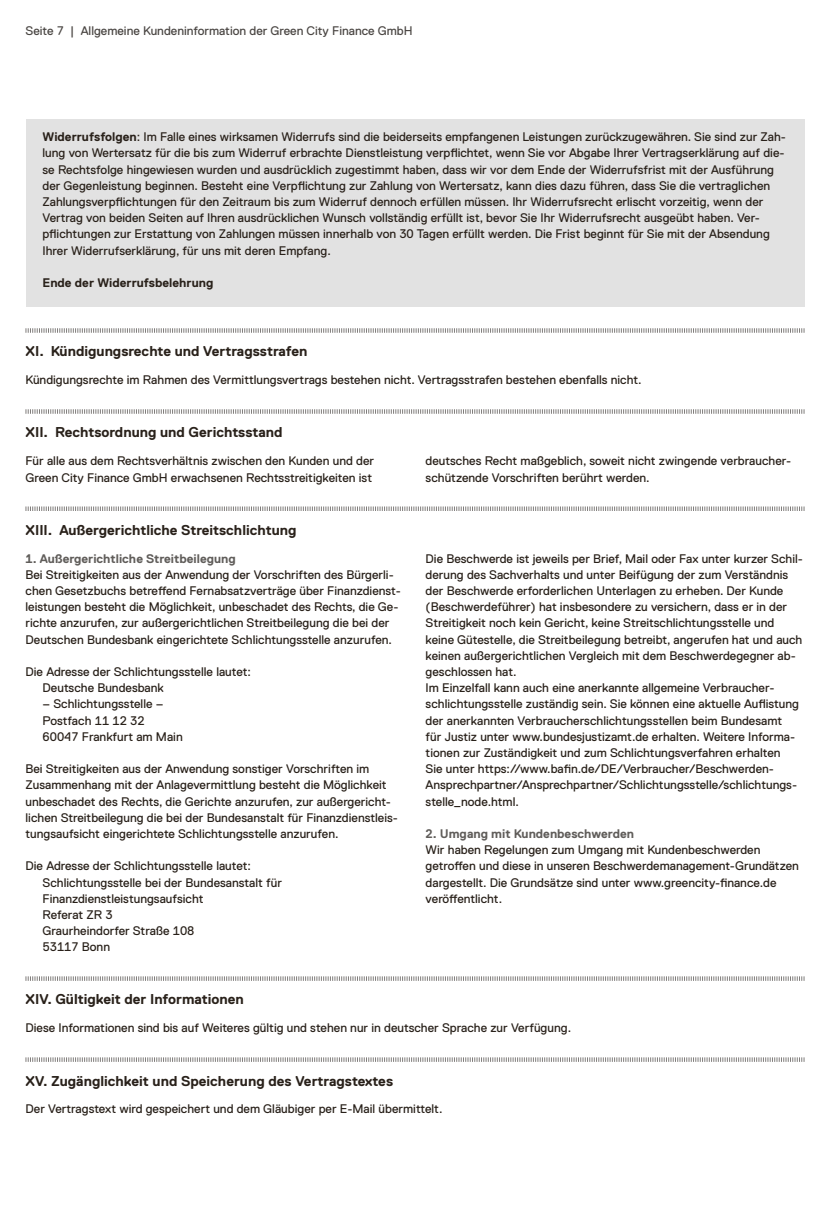
<style>
.page{position:relative;width:830px;height:1229px;background:#fff}
.page>*{position:absolute;margin:0;border:0;box-sizing:border-box;transform-origin:0 0}
.h3_Linie_Replica{font:700 14.25px "Replica Std";color:#29211a}
.txt_2spaltig_Replic{font:12.45px/16.2px "Replica Std";color:#29211a}
.txt___LZ{font:12.45px/16.2px "Replica Std";color:#29211a}
.txt_Replica{font:12.45px "Replica Std";color:#29211a}
.h4_Replica{font:700 12.45px "Replica Std";color:#605d5a}
.Kolumne{font:12.45px "Replica Std";color:#4b4744}
.txt___LZ-2{font:700 12.45px "Replica Std";color:#29211a}
.s1{font-weight:700}
</style>
<div class="page">
<div style="left:26px;top:119px;width:778px;height:187px;background:#e2e2e2"></div>
<svg style="left:25px;top:328px;width:779px;height:5px"></svg>
<svg style="left:25px;top:409px;width:779px;height:5px"></svg>
<svg style="left:25px;top:506px;width:779px;height:5px"></svg>
<svg style="left:25px;top:976px;width:779px;height:5px"></svg>
<svg style="left:25px;top:1057px;width:779px;height:5px"></svg>
<p class="Kolumne" style="left:26px;top:24px;width:388px">Seite 7 | Allgemeine Kundeninformation der Green City Finance GmbH</p>
<p class="txt___LZ" style="left:43px;top:129px;width:744px"><span class="s1">Widerrufsfolgen</span>: Im Falle eines wirksamen Widerrufs sind die beiderseits empfangenen Leistungen zurückzugewähren. Sie sind zur Zah&shy;lung von Wertersatz für die bis zum Widerruf erbrachte Dienstleistung verpflichtet, wenn Sie vor Abgabe Ihrer Vertragserklärung auf die&shy;se Rechtsfolge hingewiesen wurden und ausdrücklich zugestimmt haben, dass wir vor dem Ende der Widerrufsfrist mit der Ausführung der Gegenleistung beginnen. Besteht eine Verpflichtung zur Zahlung von Wertersatz, kann dies dazu führen, dass Sie die vertraglichen Zahlungsverpflichtungen für den Zeitraum bis zum Widerruf dennoch erfüllen müssen. Ihr Widerrufsrecht erlischt vorzeitig, wenn der Vertrag von beiden Seiten auf Ihren ausdrücklichen Wunsch vollständig erfüllt ist, bevor Sie Ihr Widerrufsrecht ausgeübt haben. Ver&shy;pflichtungen zur Erstattung von Zahlungen müssen innerhalb von 30 Tagen erfüllt werden. Die Frist beginnt für Sie mit der Absendung Ihrer Widerrufserklärung, für uns mit deren Empfang.</p>
<p class="txt___LZ-2" style="left:43px;top:276px;width:172px">Ende der Widerrufsbelehrung</p>
<p class="h3_Linie_Replica" style="left:26px;top:344px;width:283px">XI. Kündigungsrechte und Vertragsstrafen</p>
<p class="txt_Replica" style="left:26px;top:373px;width:617px">Kündigungsrechte im Rahmen des Vermittlungsvertrags bestehen nicht. Vertragsstrafen bestehen ebenfalls nicht.</p>
<p class="h3_Linie_Replica" style="left:26px;top:425px;width:258px">XII. Rechtsordnung und Gerichtsstand</p>
<p class="txt_2spaltig_Replic" style="left:26px;top:453px;width:350px">Für alle aus dem Rechtsverhältnis zwischen den Kunden und der<br>Green City Finance GmbH erwachsenen Rechtsstreitigkeiten ist</p>
<p class="txt_2spaltig_Replic" style="left:425px;top:453px;width:367px">deutsches Recht maßgeblich, soweit nicht zwingende verbraucher&shy;schützende Vorschriften berührt werden.</p>
<p class="h3_Linie_Replica" style="left:26px;top:522px;width:272px">XIII. Außergerichtliche Streitschlichtung</p>
<p class="h4_Replica" style="left:26px;top:551px;width:212px">1. Außergerichtliche Streitbeilegung</p>
<p class="txt_2spaltig_Replic" style="left:26px;top:566px;width:376px">Bei Streitigkeiten aus der Anwendung der Vorschriften des Bürgerli&shy;chen Gesetzbuchs betreffend Fernabsatzverträge über Finanzdienst&shy;leistungen besteht die Möglichkeit, unbeschadet des Rechts, die Ge&shy;richte anzurufen, zur außergerichtlichen Streitbeilegung die bei der Deutschen Bundesbank eingerichtete Schlichtungsstelle anzurufen.</p>
<p class="txt_2spaltig_Replic" style="left:26px;top:664px;width:227px">Die Adresse der Schlichtungsstelle lautet:</p>
<p class="txt_2spaltig_Replic" style="left:43px;top:680px;width:123px">Deutsche Bundesbank</p>
<p class="txt_2spaltig_Replic" style="left:43px;top:696px;width:122px">– Schlichtungsstelle –</p>
<p class="txt_2spaltig_Replic" style="left:43px;top:712px;width:103px">Postfach 11 12 32</p>
<p class="txt_2spaltig_Replic" style="left:43px;top:728px;width:142px">60047 Frankfurt am Main</p>
<p class="txt_2spaltig_Replic" style="left:26px;top:761px;width:374px">Bei Streitigkeiten aus der Anwendung sonstiger Vorschriften im Zusammenhang mit der Anlagevermittlung besteht die Möglichkeit unbeschadet des Rechts, die Gerichte anzurufen, zur außergericht&shy;lichen Streitbeilegung die bei der Bundesanstalt für Finanzdienstleis&shy;tungsaufsicht eingerichtete Schlichtungsstelle anzurufen.</p>
<p class="txt_2spaltig_Replic" style="left:26px;top:858px;width:227px">Die Adresse der Schlichtungsstelle lautet:</p>
<p class="txt_2spaltig_Replic" style="left:43px;top:874px;width:241px">Schlichtungsstelle bei der Bundesanstalt für<br>Finanzdienstleistungsaufsicht</p>
<p class="txt_2spaltig_Replic" style="left:43px;top:907px;width:72px">Referat ZR 3</p>
<p class="txt_2spaltig_Replic" style="left:43px;top:923px;width:153px">Graurheindorfer Straße 108<br>53117 Bonn</p>
<p class="txt_2spaltig_Replic" style="left:425px;top:550px;width:378px">Die Beschwerde ist jeweils per Brief, Mail oder Fax unter kurzer Schil&shy;derung des Sachverhalts und unter Beifügung der zum Verständnis der Beschwerde erforderlichen Unterlagen zu erheben. Der Kunde (Beschwerdeführer) hat insbesondere zu versichern, dass er in der Streitigkeit noch kein Gericht, keine Streitschlichtungsstelle und keine Gütestelle, die Streitbeilegung betreibt, angerufen hat und auch keinen außergerichtlichen Vergleich mit dem Beschwerdegegner ab&shy;geschlossen hat.</p>
<p class="txt_2spaltig_Replic" style="left:425px;top:680px;width:375px">Im Einzelfall kann auch eine anerkannte allgemeine Verbraucher&shy;schlichtungsstelle zuständig sein. Sie können eine aktuelle Auflistung der anerkannten Verbraucherschlichtungsstellen beim Bundesamt für Justiz unter www.bundesjustizamt.de erhalten. Weitere Informa&shy;tionen zur Zuständigkeit und zum Schlichtungsverfahren erhalten Sie unter https://www.bafin.de/DE/Verbraucher/Beschwerden-Ansprechpartner/Ansprechpartner/Schlichtungsstelle/schlichtungs&shy;stelle_node.html.</p>
<p class="h4_Replica" style="left:425px;top:827px;width:210px">2. Umgang mit Kundenbeschwerden</p>
<p class="txt_2spaltig_Replic" style="left:425px;top:842px;width:374px">Wir haben Regelungen zum Umgang mit Kundenbeschwerden getroffen und diese in unseren Beschwerdemanagement-Grundätzen dargestellt. Die Grundsätze sind unter www.greencity-finance.de veröffentlicht.</p>
<p class="h3_Linie_Replica" style="left:26px;top:992px;width:219px">XIV. Gültigkeit der Informationen</p>
<p class="txt_Replica" style="left:26px;top:1021px;width:547px">Diese Informationen sind bis auf Weiteres gültig und stehen nur in deutscher Sprache zur Verfügung.</p>
<p class="h3_Linie_Replica" style="left:26px;top:1073px;width:369px">XV. Zugänglichkeit und Speicherung des Vertragstextes</p>
<p class="txt_Replica" style="left:26px;top:1102px;width:418px">Der Vertragstext wird gespeichert und dem Gläubiger per E-Mail übermittelt.</p>
</div>
